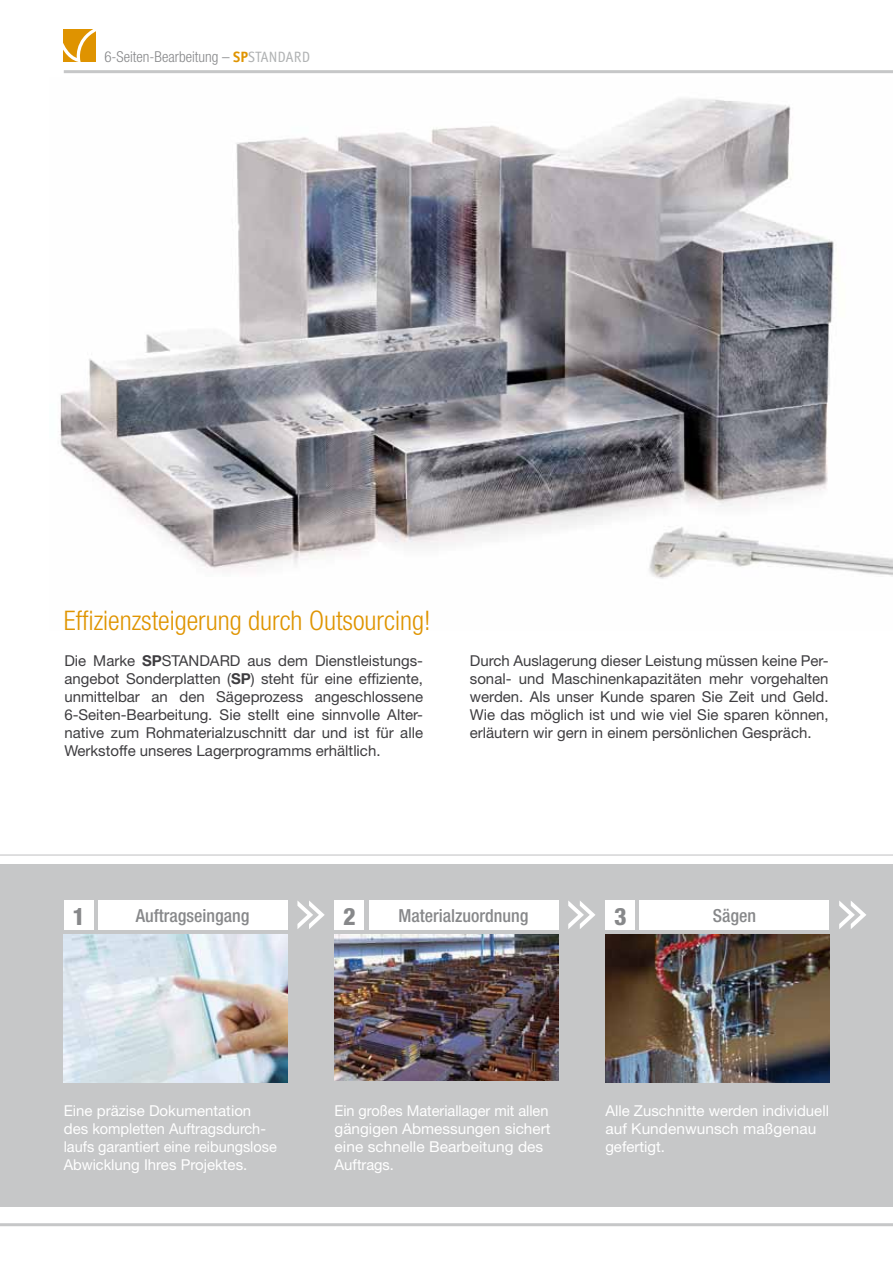
<style>
.page{position:relative;width:893px;height:1263px;background:#fff}
.page>*{position:absolute;margin:0;border:0;box-sizing:border-box;transform-origin:0 0}
.t1{font:300 condensed 27px "Helvetica Neue LT";color:#df9400}
.t2{font:800 condensed 24px "Helvetica Neue LT";color:#87888a}
.t3{font:500 condensed 18px "Helvetica Neue LT";color:#87888a}
.t4{font:15px/18px "Helvetica Neue";color:#3e3d40;text-align:justify}
.t5{font:15px/18px "Helvetica Neue";color:#fff}
.t6{font:300 condensed 15px "Helvetica Neue LT";color:#87888a}
.s1{font-family:"Officina Sans";font-weight:700;font-stretch:normal;color:#df9400}
.s2{font-family:"Officina Sans";font-weight:400;font-stretch:normal;color:#b1b3b4}
.s3{font-weight:700}
</style>
<div class="page">
<hr style="left:0;top:1223px;width:893px;height:3px;background:#c6c7c8">
<hr style="left:64px;top:70px;width:829px;height:3px;background:#c6c7c8">
<svg style="left:64px;top:29px;width:32px;height:33px"></svg>
<div style="left:0;top:864px;width:893px;height:342px;background:#c6c7c8"></div>
<hr style="left:0;top:854px;width:893px;height:1px;background:#c6c7c8">
<div style="left:98px;top:900px;width:190px;height:30px;background:#fff"></div>
<div style="left:64px;top:900px;width:30px;height:30px;background:#fff"></div>
<div style="left:369px;top:900px;width:189px;height:30px;background:#fff"></div>
<div style="left:335px;top:900px;width:29px;height:30px;background:#fff"></div>
<img style="left:605px;top:934px;width:224px;height:148px">
<div style="left:639px;top:900px;width:190px;height:30px;background:#fff"></div>
<div style="left:605px;top:900px;width:30px;height:30px;background:#fff"></div>
<img style="left:60px;top:98px;width:833px;height:481px">
<img style="left:335px;top:934px;width:223px;height:146px">
<svg style="left:297px;top:901px;width:28px;height:28px"></svg>
<svg style="left:568px;top:901px;width:27px;height:28px"></svg>
<svg style="left:839px;top:901px;width:27px;height:28px"></svg>
<img style="left:64px;top:934px;width:224px;height:148px">
<p class="t6" style="left:104px;top:48px;width:207px">6-Seiten-Bearbeitung – <span class="s1">SP</span><span class="s2">STANDARD</span></p>
<h1 class="t1" style="left:64px;top:605px;width:368px">Effizienzsteigerung durch Outsourcing!</h1>
<p class="t4" style="left:64px;top:651px;width:360px">Die Marke <span class="s3">SP</span>STANDARD aus dem Dienstleistungs&shy;angebot Sonderplatten (<span class="s3">SP</span>) steht für eine effiziente, unmittelbar an den Sägeprozess angeschlossene 6-Seiten-Bearbeitung. Sie stellt eine sinnvolle Alter&shy;native zum Rohmaterialzuschnitt dar und ist für alle Werkstoffe unseres Lagerprogramms erhältlich.</p>
<p class="t4" style="left:470px;top:651px;width:360px">Durch Auslagerung dieser Leistung müssen keine Per&shy;sonal- und Maschinenkapazitäten mehr vorgehalten werden. Als unser Kunde sparen Sie Zeit und Geld.<br>Wie das möglich ist und wie viel Sie sparen können, erläutern wir gern in einem persönlichen Gespräch.</p>
<h2 class="t2" style="left:72px;top:902px;width:14px">1</h2>
<p class="t3" style="left:136px;top:905px;width:115px">Auftragseingang</p>
<h2 class="t2" style="left:343px;top:902px;width:14px">2</h2>
<p class="t3" style="left:399px;top:905px;width:131px">Materialzuordnung</p>
<h2 class="t2" style="left:614px;top:902px;width:14px">3</h2>
<p class="t3" style="left:713px;top:905px;width:45px">Sägen</p>
<p class="t5" style="left:64px;top:1101px;width:215px">Eine präzise Dokumentation des kompletten Auftragsdurch&shy;laufs garantiert eine reibungslose<br>Abwicklung Ihres Projektes.</p>
<p class="t5" style="left:335px;top:1101px;width:218px">Ein großes Materiallager mit allen gängigen Abmessungen sichert eine schnelle Bearbeitung des<br>Auftrags.</p>
<p class="t5" style="left:605px;top:1101px;width:225px">Alle Zuschnitte werden individuell auf Kundenwunsch maßgenau gefertigt.</p>
</div>
